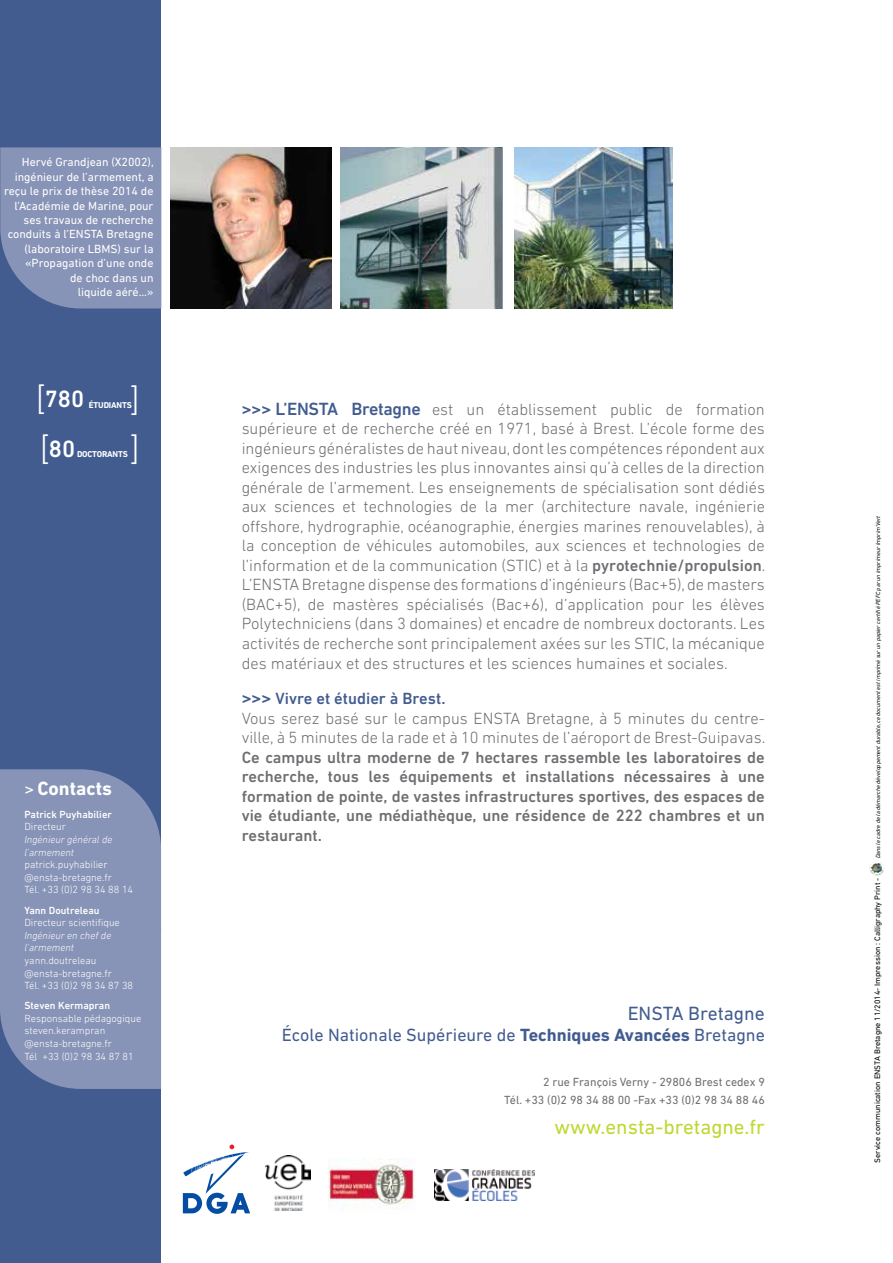
<style>
.page{position:relative;width:893px;height:1263px;background:#fff}
.page>*{position:absolute;margin:0;border:0;box-sizing:border-box;transform-origin:0 0}
.t1{font:500 24px "DIN Next LT Pro";color:#fff}
.t2{font:21px "DIN Next LT Pro";color:#bfd730}
.t3{font:19.5px "DIN Next LT Pro";color:#425c90}
.t4{font:700 19.5px "DIN Next LT Pro";color:#fff}
.t5{font:18px "DIN Next LT Pro";color:#425c90}
.t6{font:300 16.5px/19.5px "DIN Next LT Pro";color:#6d6e71;text-align:justify}
.t7{font:500 16.5px/19.5px "DIN Next LT Pro";color:#6d6e71;text-align:justify}
.t8{font:12px/14.4px "DIN Next LT Pro";color:#fff;text-align:right}
.t9{font:12px/18px "DIN Next LT Pro";color:#6d6e71;text-align:right}
.t10{font:300 10.5px/12.6px "DIN Next LT Pro";color:#fff}
.t11{font:italic 300 10.5px/12.6px "DIN Next LT Pro";color:#fff}
.t12{font:500 10.5px "DIN Next LT Pro";color:#fff}
.t13{font:700 8.7px "DIN Next LT Pro";letter-spacing:-.02em;color:#fff}
.t14{font:8.1px "DIN Next LT Pro";color:#000}
.t15{font:italic 6px "DIN Next LT Pro";color:#000}
.s1{font-weight:300;font-size:36px}
.s2{font-weight:400;font-size:18px}
.s3{font-weight:500;font-size:18px;color:#425c90}
.s4{font-weight:500}
.s5{font-weight:500;color:#425c90}
.s6{font-weight:700}
</style>
<div class="page">
<img style="left:341px;top:147px;width:161px;height:161px">
<img style="left:171px;top:147px;width:161px;height:161px">
<img style="left:514px;top:147px;width:159px;height:161px">
<div style="left:0;top:0;width:161px;height:1263px;background:#425c90"></div>
<div style="left:0;top:147px;width:161px;height:161px;background:#8894b7"></div>
<img style="left:328px;top:1158px;width:87px;height:48px">
<img style="left:266px;top:1155px;width:44px;height:55px">
<img style="left:435px;top:1169px;width:100px;height:32px">
<div style="left:0;top:769px;width:161px;height:320px;background:#8894b7"></div>
<svg style="left:183px;top:1144px;width:67px;height:70px"></svg>
<p class="t8" style="left:4px;top:155px;width:151px">Hervé Grandjean (X2002), ingénieur de l’armement, a reçu le prix de thèse 2014 de l’Académie de Marine, pour ses travaux de recherche conduits à l’ENSTA Bretagne (laboratoire LBMS) sur la «Propagation d’une onde<br>de choc dans un<br>liquide aéré...»</p>
<h1 class="t1" style="left:36px;top:385px;width:50px"><span class="s1">[</span>780</h1>
<p class="t13" style="left:89px;top:400px;width:44px">ÉTUDIANTS</p>
<h1 class="t1" style="left:40px;top:435px;width:37px"><span class="s1">[</span>80</h1>
<p class="t13" style="left:77px;top:449px;width:52px">DOCTORANTS</p>
<p class="t4" style="left:24px;top:777px;width:89px"><span class="s2">&gt;</span> Contacts</p>
<p class="t12" style="left:24px;top:808px;width:89px">Patrick Puyhabilier</p>
<p class="t10" style="left:24px;top:820px;width:43px">Directeur</p>
<p class="t11" style="left:24px;top:833px;width:89px">Ingénieur général de l’armement</p>
<p class="t10" style="left:24px;top:858px;width:110px">patrick.puyhabilier @ensta-bretagne.fr<br>Tél. +33 (0)2 98 34 88 14</p>
<p class="t12" style="left:24px;top:904px;width:77px">Yann Doutreleau</p>
<p class="t10" style="left:24px;top:916px;width:97px">Directeur scientifique</p>
<p class="t11" style="left:24px;top:929px;width:88px">Ingénieur en chef de l’armement</p>
<p class="t10" style="left:24px;top:954px;width:110px">yann.doutreleau @ensta-bretagne.fr<br>Tél. +33 (0)2 98 34 87 38</p>
<p class="t12" style="left:24px;top:999px;width:87px">Steven Kermapran</p>
<p class="t10" style="left:24px;top:1012px;width:118px">Responsable pédagogique steven.kerampran @ensta-bretagne.fr<br>Tél +33 (0)2 98 34 87 81</p>
<p class="t6" style="left:242px;top:399px;width:525px"><span class="s3">&gt;&gt;&gt; L’ENSTA Bretagne</span> est un établissement public de formation supérieure et de recherche créé en 1971, basé à Brest. L’école forme des ingénieurs généralistes de haut niveau, dont les compétences répondent aux exigences des industries les plus innovantes ainsi qu’à celles de la direction générale de l’armement. Les enseignements de spécialisation sont dédiés aux sciences et technologies de la mer (architecture navale, ingénierie offshore, hydrographie, océanographie, énergies marines renouvelables), à la conception de véhicules automobiles, aux sciences et technologies de l’information et de la communication (STIC) et à la <span class="s4">pyrotechnie/propulsion</span>.<br>L’ENSTA Bretagne dispense des formations d’ingénieurs (Bac+5), de masters (BAC+5), de mastères spécialisés (Bac+6), d’application pour les élèves Polytechniciens (dans 3 domaines) et encadre de nombreux doctorants. Les activités de recherche sont principalement axées sur les STIC, la mécanique des matériaux et des structures et les sciences humaines et sociales.</p>
<p class="t6" style="left:242px;top:689px;width:525px;text-align:left"><span class="s3">&gt;&gt;&gt;</span> <span class="s5">Vivre et étudier à Brest.<br></span>Vous serez basé sur le campus ENSTA Bretagne, à 5 minutes du centre&shy;ville, à 5 minutes de la rade et à 10 minutes de l’aéroport de Brest-Guipavas.</p>
<p class="t7" style="left:242px;top:747px;width:525px">Ce campus ultra moderne de 7 hectares rassemble les laboratoires de recherche, tous les équipements et installations nécessaires à une formation de pointe, de vastes infrastructures sportives, des espaces de vie étudiante, une médiathèque, une résidence de 222 chambres et un restaurant.</p>
<p class="t3" style="left:628px;top:1002px;width:139px">ENSTA Bretagne</p>
<p class="t5" style="left:282px;top:1024px;width:485px">École Nationale Supérieure de <span class="s6">Techniques Avancées</span> Bretagne</p>
<p class="t9" style="left:504px;top:1073px;width:262px">2 rue François Verny - 29806 Brest cedex 9<br>Tél. +33 (0)2 98 34 88 00 -Fax +33 (0)2 98 34 88 46</p>
<p class="t2" style="left:555px;top:1115px;width:212px">www.ensta-bretagne.fr</p>
<p class="t15" style="left:875px;top:858px;width:344px;rotate:-90deg">Dans le cadre de la démarche développement durable, ce document est imprimé sur un papier certifié PEFC par un imprimeur Imprim'Vert</p>
<p class="t14" style="left:873px;top:1162px;width:286px;rotate:-90deg">Service communication ENSTA Bretagne 11/2014- Impression : Calligraphy Print -</p>
</div>
